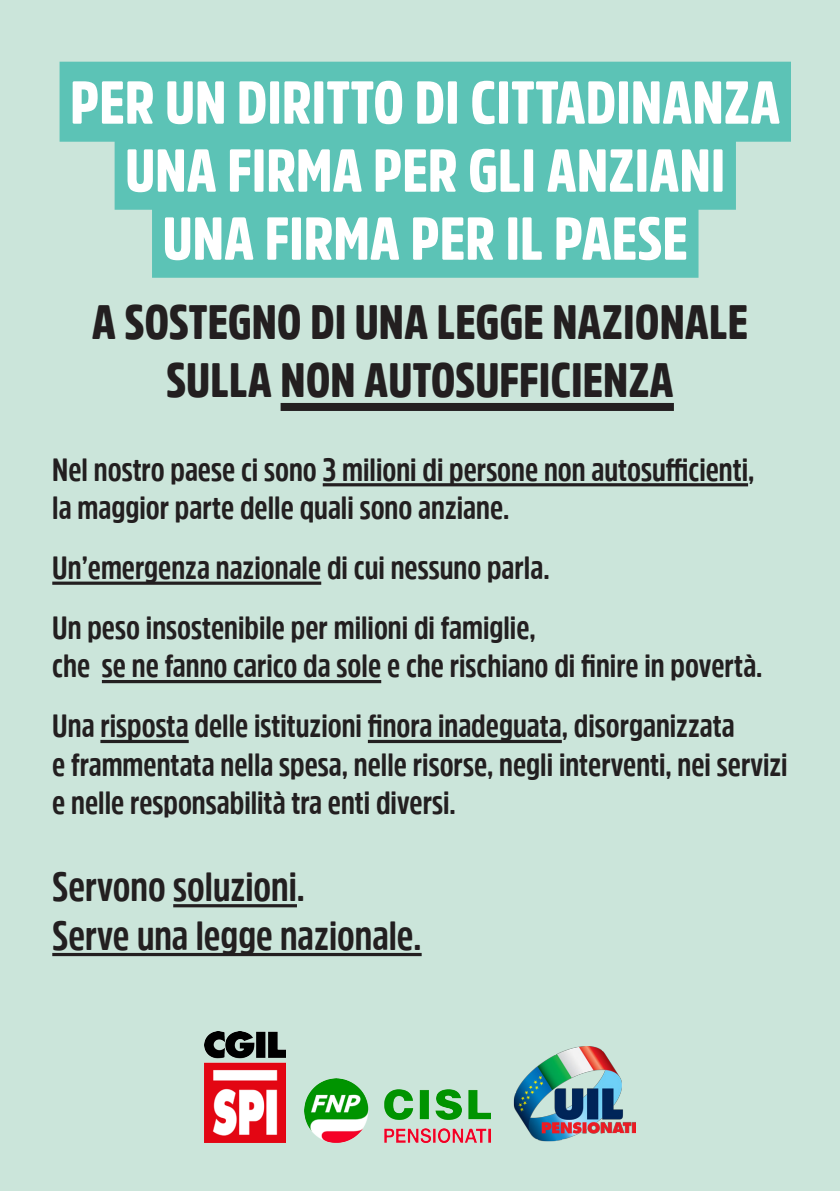
<style>
.page{position:relative;width:840px;height:1191px;background:#fff}
.page>*{position:absolute;margin:0;border:0;box-sizing:border-box;transform-origin:0 0}
.t1{font:900 60px "Amsi Pro Cond";color:#fff}
.t2{font:900 48.2px "Amsi Pro Cond";color:#231f20}
.t3{font:700 40.6px "Amsi Pro Cond";color:#231f20}
.t4{font:700 32px "Amsi Pro Cond";color:#231f20}
</style>
<div class="page">
<div style="left:0;top:0;width:839px;height:1191px;background:#cbe5da"></div>
<img style="left:205px;top:1031px;width:80px;height:111px">
<img style="left:513px;top:1046px;width:122px;height:96px">
<img style="left:305px;top:1078px;width:185px;height:64px">
<div style="left:60px;top:62px;width:730px;height:80px;background:#5cc3b6"></div>
<div style="left:114px;top:130px;width:621px;height:80px;background:#5cc3b6"></div>
<div style="left:152px;top:198px;width:546px;height:80px;background:#5cc3b6"></div>
<div style="left:280px;top:403px;width:393px;height:8px;background:#231f20"></div>
<hr style="left:322px;top:483px;width:425px;height:3px;background:#231f20">
<svg style="left:52px;top:581px;width:269px;height:4px"></svg>
<hr style="left:102px;top:680px;width:279px;height:3px;background:#231f20">
<hr style="left:100px;top:740px;width:89px;height:3px;background:#231f20">
<hr style="left:367px;top:740px;width:194px;height:3px;background:#231f20">
<hr style="left:173px;top:904px;width:124px;height:3px;background:#231f20">
<hr style="left:52px;top:953px;width:369px;height:3px;background:#231f20">
<p class="t1" style="left:70px;top:61px;width:711px">PER UN DIRITTO DI CITTADINANZA</p>
<p class="t1" style="left:125px;top:129px;width:601px">UNA FIRMA PER GLI ANZIANI</p>
<p class="t1" style="left:162px;top:197px;width:526px">UNA FIRMA PER IL PAESE</p>
<p class="t2" style="left:92px;top:289px;width:657px">A SOSTEGNO DI UNA LEGGE NAZIONALE</p>
<p class="t2" style="left:166px;top:347px;width:509px">SULLA NON AUTOSUFFICIENZA</p>
<p class="t4" style="left:52px;top:447px;width:703px">Nel nostro paese ci sono 3 milioni di persone non autosufficienti,</p>
<p class="t4" style="left:52px;top:486px;width:458px">la maggior parte delle quali sono anziane.</p>
<p class="t4" style="left:52px;top:545px;width:498px">Un’emergenza nazionale di cui nessuno parla.</p>
<p class="t4" style="left:52px;top:605px;width:484px">Un peso insostenibile per milioni di famiglie,</p>
<p class="t4" style="left:52px;top:644px;width:711px">che se ne fanno carico da sole e che rischiano di finire in povertà.</p>
<p class="t4" style="left:52px;top:704px;width:683px">Una risposta delle istituzioni finora inadeguata, disorganizzata</p>
<p class="t4" style="left:52px;top:742px;width:736px">e frammentata nella spesa, nelle risorse, negli interventi, nei servizi</p>
<p class="t4" style="left:52px;top:781px;width:405px">e nelle responsabilità tra enti diversi.</p>
<p class="t3" style="left:52px;top:859px;width:254px">Servono soluzioni.</p>
<p class="t3" style="left:52px;top:908px;width:370px">Serve una legge nazionale.</p>
</div>
